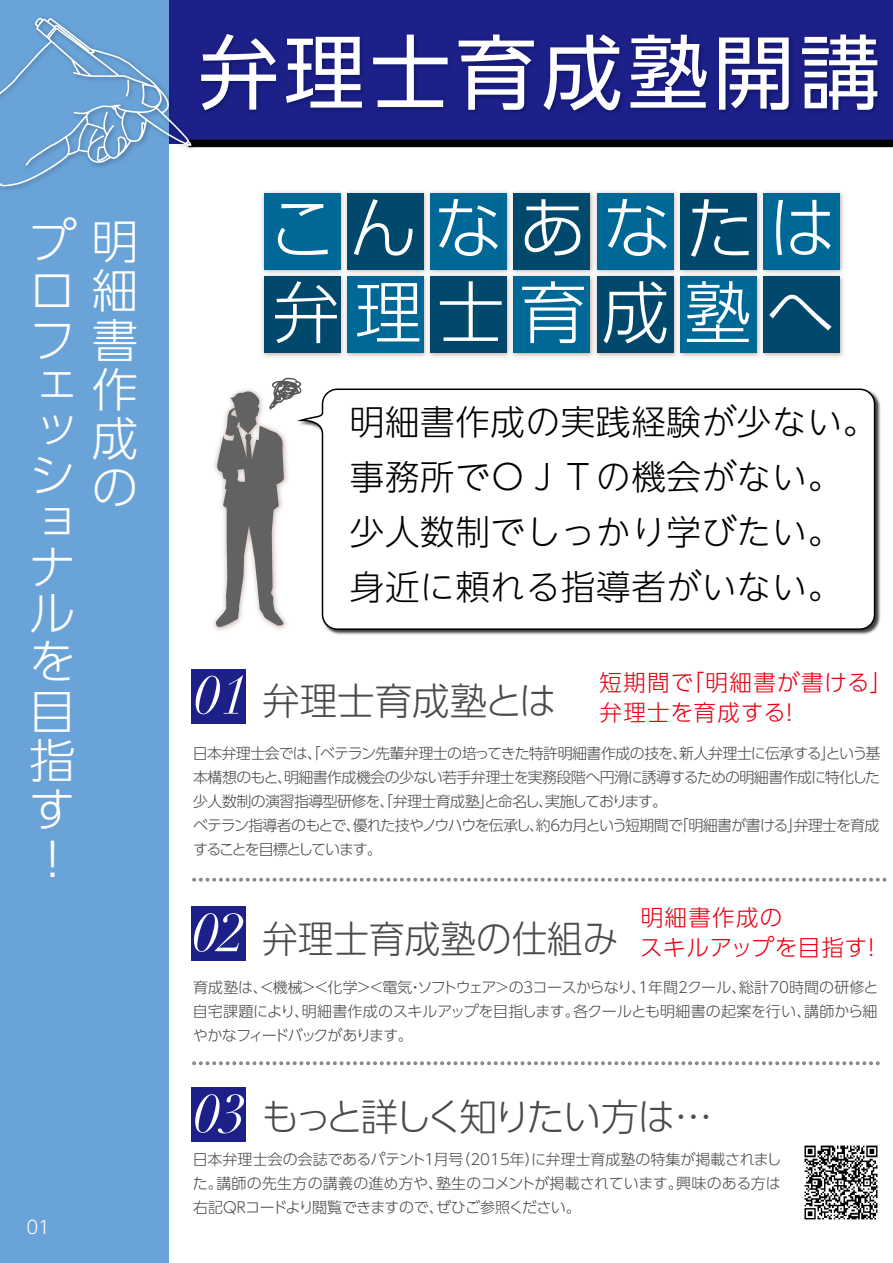
<style>
.page{position:relative;width:893px;height:1263px;background:#69a3d8}
.page>*{position:absolute;margin:0;border:0;box-sizing:border-box;transform-origin:0 0}
.t1{font:81px "UD Shin Go Pro";letter-spacing:.06em;color:#fff}
.t2{font:300 67.5px/84.3px "UD Shin Go Pro";letter-spacing:.22em;color:#fff}
.t3{font:italic 54px "Didot";color:#fff}
.t4{font:300 46.5px/47.2px "UD Shin Go Pro";color:#fff}
.t5{font:300 37.5px "UD Shin Go Pro";letter-spacing:-.1em;color:#4c4948}
.t6{font:300 37.5px "UD Shin Go Pro";color:#4c4948}
.t7{font:300 37.5px "UD Shin Go Pro";color:#4c4948;scale:.95 1}
.t8{font:300 34.5px/55.1px "UD Shin Go NT Pro";letter-spacing:.02em;color:#000}
.t9{font:300 22.5px/30px "UD Shin Go Pro";letter-spacing:.05em;color:#e60012}
.t10{font:300 18px "UD Shin Go Pro";color:#fff}
.t11{font:300 15px/24px "UD Shin Go Pro";letter-spacing:-.04em;color:#4c4948;text-align:justify}
.s1{font-family:"Didot";font-weight:400;font-style:italic;font-size:54px;color:#fff}
</style>
<div class="page">
<div style="left:170px;top:0;width:723px;height:1263px;background:#fff"></div>
<svg style="left:170px;top:0;width:723px;height:144px;background:#191d80"></svg>
<div style="left:188px;top:140px;width:705px;height:7px;background:#000"></div>
<div style="left:192px;top:669px;width:54px;height:54px;background:#1d2088"></div>
<div style="left:192px;top:907px;width:54px;height:54px;background:#1d2088"></div>
<div style="left:192px;top:1088px;width:54px;height:54px;background:#1d2088"></div>
<svg style="left:194px;top:878px;width:693px;height:4px"></svg>
<svg style="left:194px;top:1061px;width:686px;height:4px"></svg>
<svg style="left:0;top:18px;width:192px;height:169px"></svg>
<img style="left:262px;top:191px;width:582px;height:166px">
<div style="left:264px;top:193px;width:76px;height:76px;background:#006896"></div>
<div style="left:347px;top:193px;width:77px;height:76px;background:#00496d"></div>
<div style="left:430px;top:193px;width:77px;height:76px;background:#006896"></div>
<div style="left:514px;top:193px;width:76px;height:76px;background:#00496d"></div>
<div style="left:597px;top:193px;width:76px;height:76px;background:#006896"></div>
<div style="left:680px;top:193px;width:77px;height:76px;background:#00496d"></div>
<div style="left:763px;top:193px;width:77px;height:76px;background:#006896"></div>
<div style="left:264px;top:276px;width:76px;height:76px;background:#00496d"></div>
<div style="left:347px;top:276px;width:77px;height:76px;background:#006896"></div>
<div style="left:430px;top:276px;width:77px;height:76px;background:#00496d"></div>
<div style="left:514px;top:276px;width:76px;height:76px;background:#006896"></div>
<div style="left:597px;top:276px;width:76px;height:76px;background:#00496d"></div>
<div style="left:680px;top:276px;width:77px;height:76px;background:#006896"></div>
<div style="left:763px;top:276px;width:77px;height:76px;background:#00496d"></div>
<img style="left:213px;top:458px;width:73px;height:173px">
<svg style="left:216px;top:378px;width:86px;height:249px"></svg>
<img style="left:295px;top:387px;width:586px;height:248px">
<svg style="left:292px;top:388px;width:584px;height:243px"></svg>
<img style="left:804px;top:1145px;width:74px;height:75px">
<h3 class="t4" style="left:29px;top:215px;width:107px;line-height:49.3px">プ明ロ</h3>
<h3 class="t4" style="left:92px;top:264px;width:46px;line-height:49.3px;text-align:justify">細書作成の</h3>
<h3 class="t4" style="left:29px;top:315px;width:46px;text-align:center">フェッショナルを目指す!</h3>
<p class="t10" style="left:26px;top:1212px;width:25px">01</p>
<h1 class="t1" style="left:198px;top:7px;width:684px">弁理士育成塾開講</h1>
<h2 class="t2" style="left:268px;top:183px;width:569px">こんなあなたは弁理士育成塾へ</h2>
<h3 class="t8" style="left:350px;top:393px;width:529px">明細書作成の実践経験が少ない。事務所でＯＪＴの機会がない。少人数制でしっかり学びたい。身近に頼れる指導者がいない。</h3>
<h3 class="t6" style="left:195px;top:670px;width:364px"><span class="s1">01</span> 弁理士育成塾とは</h3>
<h3 class="t9" style="left:599px;top:666px;width:294px">短期間で「明細書が書ける」弁理士を育成する!</h3>
<p class="t11" style="left:193px;top:741px;width:689px;text-align:left">日本弁理士会では、「ベテラン先輩弁理士の培ってきた特許明細書作成の技を、新人弁理士に伝承する」という基本構想のもと、明細書作成機会の少ない若手弁理士を実務段階へ円滑に誘導するための明細書作成に特化した少人数制の演習指導型研修を、「弁理士育成塾」と命名し、実施しております。<br>ベテラン指導者のもとで、優れた技やノウハウを伝承し、約6カ月という短期間で「明細書が書ける」弁理士を育成することを目標としています。</p>
<h3 class="t3" style="left:193px;top:899px;width:54px">02</h3>
<h3 class="t7" style="left:262px;top:908px;width:376px">弁理士育成塾の仕組み</h3>
<h3 class="t9" style="left:640px;top:902px;width:236px">明細書作成の<br>スキルアップを目指す!</h3>
<p class="t11" style="left:193px;top:974px;width:687px">育成塾は、＜機械＞＜化学＞＜電気・ソフトウェア＞の３コースからなり、１年間2クール、総計70時間の研修と自宅課題により、明細書作成のスキルアップを目指します。各クールとも明細書の起案を行い、講師から細やかなフィードバックがあります。</p>
<h3 class="t3" style="left:194px;top:1080px;width:54px">03</h3>
<h3 class="t5" style="left:262px;top:1087px;width:452px">もっと詳しく知りたい方は…</h3>
<p class="t11" style="left:193px;top:1147px;width:590px">日本弁理士会の会誌であるパテント１月号（2015年）に弁理士育成塾の特集が掲載されました。講師の先生方の講義の進め方や、塾生のコメントが掲載されています。興味のある方は右記ＱＲコードより閲覧できますので、ぜひご参照ください。</p>
</div>
